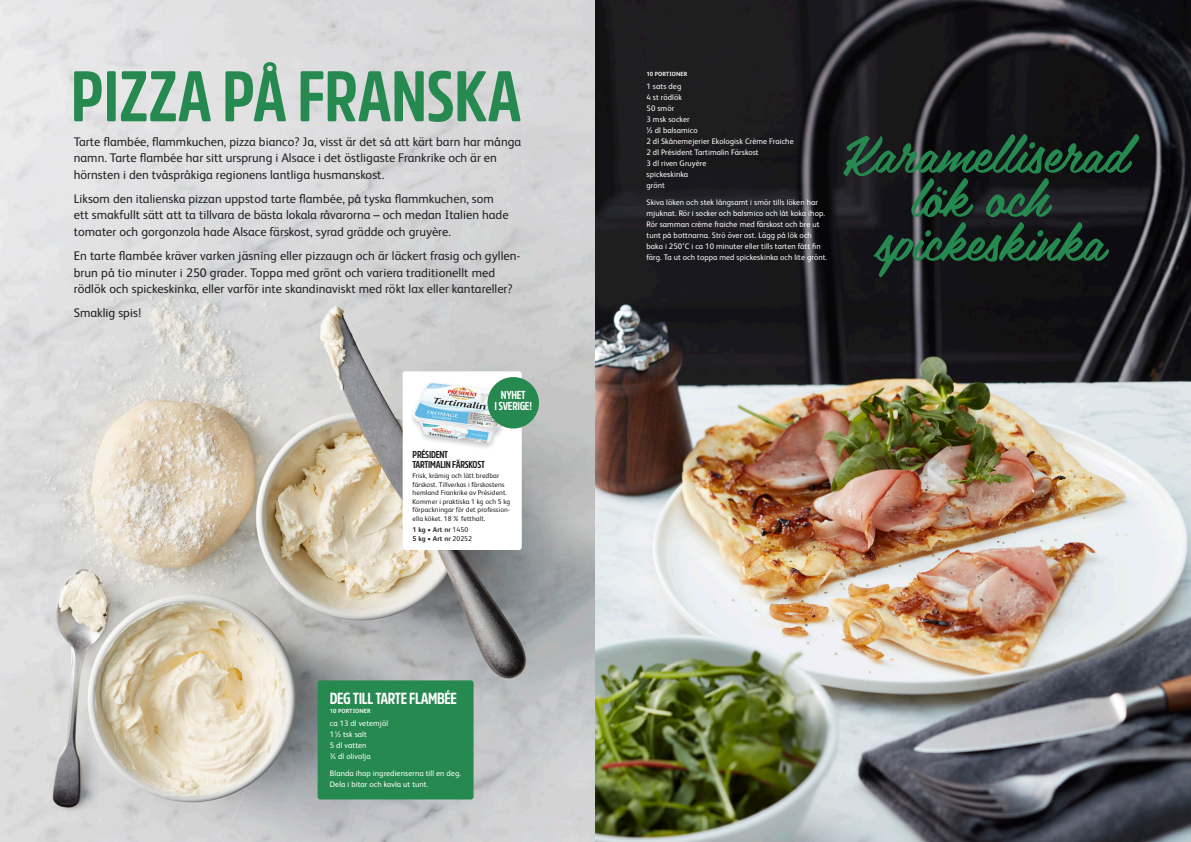
<style>
.page{position:relative;width:1191px;height:842px;background:#fff}
.page>*{position:absolute;margin:0;border:0;box-sizing:border-box;transform-origin:0 0}
.t1{font:700 71px "Amsi Pro Cond";letter-spacing:-.01em;color:#268950}
.t2{font:52px/44px "Belinda";letter-spacing:-.005em;color:#268950;text-align:center}
.Brödtext{font:700 16px "Amsi Pro Cond";letter-spacing:-.025em;color:#fff}
.t3{font:12.5px/16.5px "FS Albert";letter-spacing:.005em;color:#231f20}
.Brödtext-2{font:700 11.5px "Amsi Pro Cond";letter-spacing:-.025em;color:#fff}
.Brödtext-3{font:700 10px/10px "Amsi Pro Cond";letter-spacing:-.025em;color:#231f20}
.Brödtext-4{font:8px/11px "FS Albert";letter-spacing:.01em;color:#fff}
.Brödtext-5{font:7px/8.5px "FS Albert";letter-spacing:.01em;color:#231f20}
.Brödtext-6{font:700 7px/8.5px "FS Albert";letter-spacing:.01em;color:#231f20}
.Brödtext-7{font:700 6px "FS Albert";letter-spacing:.01em;color:#fff}
.s1{font-weight:400}
</style>
<div class="page">
<img style="left:0;top:0;width:1191px;height:842px">
<div style="left:317px;top:680px;width:156px;height:119px;background:#268950;border-radius:3px"></div>
<div style="left:403px;top:371px;width:119px;height:179px;background:#fff;border-radius:3px"></div>
<div style="left:409px;top:381px;width:96px;height:69px;background:#231f20;opacity:.25"></div>
<img style="left:414px;top:383px;width:86px;height:60px">
<div style="left:487px;top:377px;width:52px;height:51px;background:#268950;border-radius:50%"></div>
<p class="t1" style="left:71px;top:48px;width:452px">PIZZA PÅ FRANSKA</p>
<p class="t3" style="left:74px;top:133px;width:449px">Tarte flambée, flammkuchen, pizza bianco? Ja, visst är det så att kärt barn har många namn. Tarte flambée har sitt ursprung i Alsace i det östligaste Frankrike och är en hörnsten i den tvåspråkiga regionens lantliga husmanskost.</p>
<p class="t3" style="left:74px;top:190px;width:436px">Liksom den italienska pizzan uppstod tarte flambée, på tyska flammkuchen, som ett smakfullt sätt att ta tillvara de bästa lokala råvarorna – och medan Italien hade tomater och gorgonzola hade Alsace färskost, syrad grädde och gruyère.</p>
<p class="t3" style="left:74px;top:248px;width:448px">En tarte flambée kräver varken jäsning eller pizzaugn och är läckert frasig och gyllen&shy;brun på tio minuter i 250 grader. Toppa med grönt och variera traditionellt med rödlök och spickeskinka, eller varför inte skandinaviskt med rökt lax eller kantareller?</p>
<p class="t3" style="left:74px;top:305px;width:69px">Smaklig spis!</p>
<p class="Brödtext-2" style="left:501px;top:387px;width:26px">NYHET</p>
<p class="Brödtext-2" style="left:494px;top:398px;width:39px">I SVERIGE!</p>
<p class="Brödtext-3" style="left:412px;top:449px;width:74px">PRÉSIDENT<br>TARTIMALIN FÄRSKOST</p>
<p class="Brödtext-5" style="left:412px;top:471px;width:99px">Frisk, krämig och lätt bredbar färskost. Tillverkas i färskostens hemland Frankrike av Président.<br>Kommer i praktiska 1 kg och 5 kg förpackningar för det profession&shy;ella köket. 18% fetthalt.</p>
<p class="Brödtext-6" style="left:412px;top:525px;width:61px">1 kg • Art nr <span class="s1">1450<br></span>5 kg • Art nr <span class="s1">20252</span></p>
<p class="Brödtext" style="left:330px;top:687px;width:129px">DEG TILL TARTE FLAMBÉE</p>
<p class="Brödtext-7" style="left:330px;top:708px;width:42px">10 PORTIONER</p>
<p class="Brödtext-4" style="left:330px;top:718px;width:60px">ca 13 dl vetemjöl</p>
<p class="Brödtext-4" style="left:330px;top:729px;width:39px">1½ tsk salt</p>
<p class="Brödtext-4" style="left:330px;top:740px;width:38px">5 dl vatten</p>
<p class="Brödtext-4" style="left:330px;top:751px;width:42px">¾ dl olivolja</p>
<p class="Brödtext-4" style="left:330px;top:768px;width:133px">Blanda ihop ingredienserna till en deg.<br>Dela i bitar och kavla ut tunt.</p>
<p class="Brödtext-7" style="left:646px;top:70px;width:42px">10 PORTIONER</p>
<p class="Brödtext-4" style="left:646px;top:81px;width:37px">1 sats deg<br>4 st rödlök</p>
<p class="Brödtext-4" style="left:646px;top:103px;width:29px">50 smör</p>
<p class="Brödtext-4" style="left:646px;top:114px;width:45px">3 msk socker</p>
<p class="Brödtext-4" style="left:646px;top:125px;width:53px">½ dl balsamico</p>
<p class="Brödtext-4" style="left:646px;top:136px;width:149px">2 dl Skånemejerier Ekologisk Crème Fraiche</p>
<p class="Brödtext-4" style="left:646px;top:147px;width:114px">2 dl Président Tartimalin Färskost</p>
<p class="Brödtext-4" style="left:646px;top:158px;width:61px">3 dl riven Gruyère</p>
<p class="Brödtext-4" style="left:646px;top:169px;width:43px">spickeskinka</p>
<p class="Brödtext-4" style="left:646px;top:180px;width:20px">grönt</p>
<p class="Brödtext-4" style="left:646px;top:197px;width:182px">Skiva löken och stek långsamt i smör tills löken har mjuknat. Rör i socker och balsmico och låt koka ihop.<br>Rör samman crème fraiche med färskost och bre ut tunt på bottnarna. Strö över ost. Lägg på lök och baka i 250°C i ca 10 minuter eller tills tarten fått fin färg. Ta ut och toppa med spickeskinka och lite grönt.</p>
<p class="t2" style="left:842px;top:130px;width:286px">Karamelliserad lök och spickeskinka</p>
</div>
